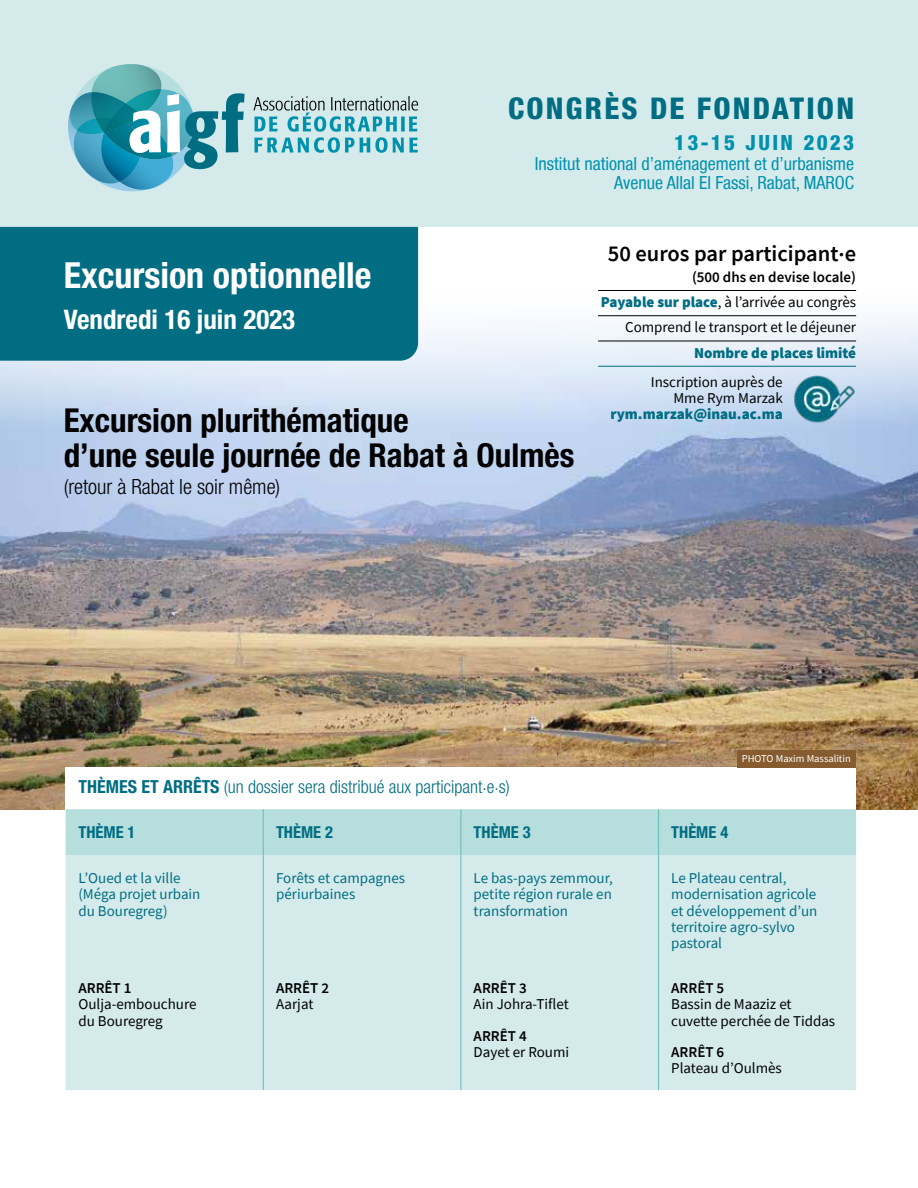
<style>
.page{position:relative;width:918px;height:1188px;background:#fff}
.page>*{position:absolute;margin:0;border:0;box-sizing:border-box;transform-origin:0 0}
.t1{font:700 condensed 36px "Helvetica Neue LT Std";color:#fff}
.t2{font:700 condensed 33px/35.5px "Helvetica Neue LT Std";color:#000}
.t3{font:800 condensed 30px "Helvetica Neue LT Std";letter-spacing:.075em;color:#006d82}
.t4{font:700 condensed 27px "Helvetica Neue LT Std";color:#fff}
.t5{font:600 22.5px "Source Sans Pro";color:#000}
.t6{font:300 condensed 21px "Helvetica Neue LT Std";color:#000}
.t7{font:800 condensed 21px "Helvetica Neue LT Std";letter-spacing:.115em;color:#0091af}
.t8{font:condensed 18px/19.4px "Helvetica Neue LT";color:#0091af;text-align:right}
.t9{font:300 condensed 18px "Helvetica Neue LT Std";color:#006d82}
.t10{font:700 condensed 16.5px "Helvetica Neue LT Std";color:#006d82}
.t11{font:15px/16.2px "Source Sans Pro";color:#000}
.t12{font:15px/16.2px "Source Sans Pro";color:#006d82}
.t13{font:900 15px "Source Sans Pro";color:#006d82}
.t14{font:600 15px "Source Sans Pro";color:#000}
.t15{font:10.5px "Source Sans Pro";color:#fff}
.s1{font-weight:600}
.s2{font-weight:900;color:#006d82}
.s3{font-weight:700}
</style>
<div class="page">
<img style="left:1px;top:294px;width:917px;height:515px">
<div style="left:0;top:0;width:918px;height:227px;background:#d5ebeb"></div>
<div style="left:0;top:227px;width:418px;height:134px;background:#006d82"></div>
<svg style="left:68px;top:64px;width:177px;height:128px"></svg>
<svg style="left:253px;top:96px;width:165px;height:57px"></svg>
<div style="left:66px;top:768px;width:790px;height:327px;background:#fff"></div>
<div style="left:66px;top:809px;width:790px;height:46px;background:#b6dedd"></div>
<div style="left:66px;top:855px;width:790px;height:235px;background:#d5ebeb"></div>
<hr style="left:263px;top:809px;width:1px;height:46px;background:#70beba">
<hr style="left:460px;top:809px;width:1px;height:46px;background:#70beba">
<hr style="left:658px;top:809px;width:1px;height:46px;background:#70beba">
<hr style="left:263px;top:855px;width:1px;height:110px;background:#70beba">
<hr style="left:460px;top:855px;width:1px;height:110px;background:#70beba">
<hr style="left:658px;top:855px;width:1px;height:110px;background:#70beba">
<hr style="left:263px;top:965px;width:1px;height:125px;background:#70beba">
<hr style="left:460px;top:965px;width:1px;height:125px;background:#70beba">
<hr style="left:658px;top:965px;width:1px;height:125px;background:#70beba">
<div style="left:737px;top:750px;width:119px;height:18px;background:#855b2f"></div>
<hr style="left:598px;top:290px;width:258px;height:1px;background:#000">
<hr style="left:598px;top:315px;width:258px;height:1px;background:#000">
<hr style="left:598px;top:341px;width:258px;height:1px;background:#000">
<hr style="left:598px;top:366px;width:258px;height:1px;background:#006d82">
<img style="left:791px;top:374px;width:65px;height:52px">
<h3 class="t3" style="left:508px;top:90px;width:348px">CONGRÈS DE FONDATION</h3>
<h3 class="t7" style="left:674px;top:130px;width:182px">13-15 JUIN 2023</h3>
<p class="t8" style="left:535px;top:154px;width:321px">Institut national d’aménagement et d’urbanisme<br>Avenue Allal El Fassi, Rabat, MAROC</p>
<h1 class="t1" style="left:64px;top:253px;width:309px">Excursion optionnelle</h1>
<h3 class="t4" style="left:64px;top:303px;width:233px">Vendredi 16 juin 2023</h3>
<h2 class="t2" style="left:64px;top:402px;width:512px">Excursion plurithématique<br>d’une seule journée de Rabat à Oulmès</h2>
<h3 class="t6" style="left:64px;top:475px;width:218px">(retour à Rabat le soir même)</h3>
<h3 class="t5" style="left:608px;top:239px;width:250px">50 euros par participant.e</h3>
<p class="t11" style="left:601px;top:264px;width:257px;line-height:25.2px;text-align:right"><span class="s1">(500 dhs en devise locale)<br></span><span class="s2">Payable sur place</span>, à l’arrivée au congrès<br>Comprend le transport et le déjeuner</p>
<p class="t13" style="left:694px;top:342px;width:164px">Nombre de places limité</p>
<p class="t11" style="left:651px;top:374px;width:133px;text-align:right">Inscription auprès de<br>Mme Rym Marzak</p>
<p class="t13" style="left:610px;top:404px;width:174px">rym.marzak@inau.ac.ma</p>
<p class="t15" style="left:742px;top:752px;width:111px">PHOTO Maxim Massalitin</p>
<p class="t9" style="left:78px;top:777px;width:433px"><span class="s3">THÈMES ET ARRÊTS</span> (un dossier sera distribué aux participant.e.s)</p>
<p class="t10" style="left:78px;top:822px;width:59px">THÈME 1</p>
<p class="t10" style="left:276px;top:822px;width:59px">THÈME 2</p>
<p class="t10" style="left:474px;top:822px;width:59px">THÈME 3</p>
<p class="t10" style="left:671px;top:822px;width:59px">THÈME 4</p>
<p class="t12" style="left:78px;top:870px;width:124px">L’Oued et la ville (Méga projet urbain du Bouregreg)</p>
<p class="t12" style="left:276px;top:870px;width:131px">Forêts et campagnes périurbaines</p>
<p class="t12" style="left:474px;top:870px;width:141px;text-align:justify">Le bas-pays zemmour, petite région rurale en transformation</p>
<p class="t12" style="left:671px;top:870px;width:148px">Le Plateau central, modernisation agricole et développement d’un territoire agro-sylvo pastoral</p>
<p class="t14" style="left:78px;top:978px;width:55px">ARRÊT 1</p>
<p class="t11" style="left:78px;top:996px;width:120px">Oulja-embouchure du Bouregreg</p>
<p class="t14" style="left:276px;top:978px;width:55px">ARRÊT 2</p>
<p class="t11" style="left:276px;top:996px;width:39px">Aarjat</p>
<p class="t14" style="left:474px;top:978px;width:55px">ARRÊT 3</p>
<p class="t11" style="left:474px;top:996px;width:97px">Ain Johra-Tiflet</p>
<p class="t14" style="left:474px;top:1026px;width:55px">ARRÊT 4</p>
<p class="t11" style="left:474px;top:1044px;width:97px">Dayet er Roumi</p>
<p class="t14" style="left:671px;top:978px;width:55px">ARRÊT 5</p>
<p class="t11" style="left:671px;top:996px;width:165px">Bassin de Maaziz et cuvette perchée de Tiddas</p>
<p class="t14" style="left:671px;top:1042px;width:55px">ARRÊT 6</p>
<p class="t11" style="left:671px;top:1060px;width:112px">Plateau d’Oulmès</p>
</div>
